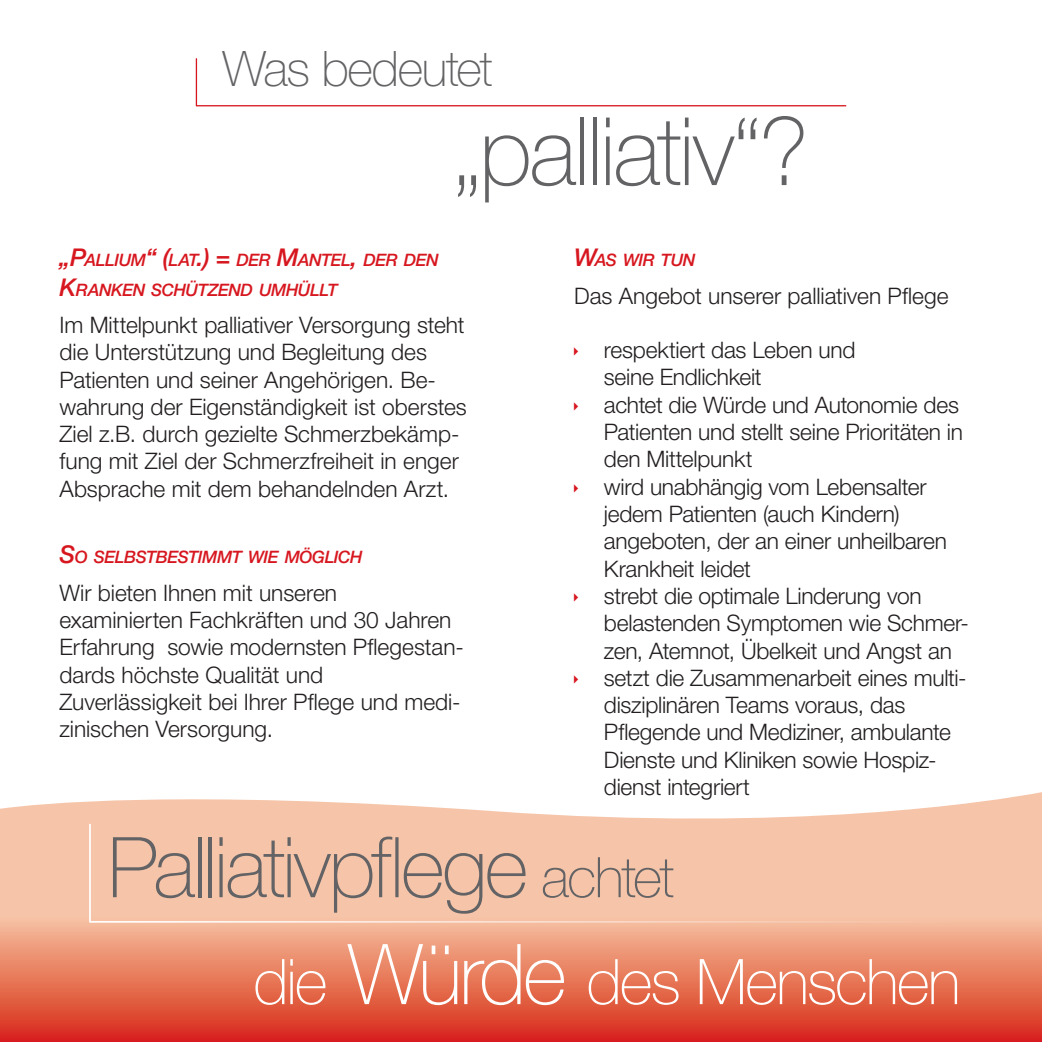
<style>
.page{position:relative;width:1042px;height:1042px;background:#fff}
.page>*{position:absolute;margin:0;border:0;box-sizing:border-box;transform-origin:0 0}
.t1{font:100 94.5px "Helvetica Neue LT Std";letter-spacing:-.03em;color:#636366}
.t2{font:100 84px "Helvetica Neue LT Std";letter-spacing:-.04em;color:#636366}
.t3{font:100 63px "Helvetica Neue LT Std";letter-spacing:-.03em;color:#fff}
.t4{font:100 49px "Helvetica Neue LT Std";letter-spacing:-.03em;color:#636366}
.t5{font:300 22.75px/27.3px "Helvetica Neue LT Std";letter-spacing:-.005em;color:#231f20}
.t6{font:italic 500 17.15px/29.4px "Helvetica Neue LT Std";letter-spacing:-.03em;color:#d7171f}
.s1{font-size:24.5px}
.s2{font-size:56px}
.s3{font-size:84px}
</style>
<div class="page">
<svg style="left:0;top:792px;width:1042px;height:250px;background:#eea087"></svg>
<hr style="left:196px;top:58px;width:1px;height:48px;background:#d7171f">
<hr style="left:196px;top:105px;width:650px;height:1px;background:#d7171f">
<hr style="left:89px;top:824px;width:2px;height:98px;background:#fff">
<hr style="left:89px;top:921px;width:876px;height:1px;background:#fff">
<h3 class="t4" style="left:223px;top:41px;width:271px">Was bedeutet</h3>
<h1 class="t1" style="left:452px;top:97px;width:358px">„palliativ“?</h1>
<p class="t6" style="left:60px;top:245px;width:380px"><span class="s1">„P</span>ALLIUM<span class="s1">“ (</span>LAT<span class="s1">.) =</span> DER <span class="s1">M</span>ANTEL<span class="s1">,</span> DER DEN<br><span class="s1">K</span>RANKEN SCHÜTZEND UMHÜLLT</p>
<p class="t5" style="left:60px;top:311px;width:409px">Im Mittelpunkt palliativer Versorgung steht die Unterstützung und Begleitung des Patienten und seiner Angehörigen. Be&shy;wahrung der Eigenständigkeit ist oberstes Ziel z.B. durch gezielte Schmerzbekämp&shy;fung mit Ziel der Schmerzfreiheit in enger Absprache mit dem behandelnden Arzt.</p>
<p class="t6" style="left:60px;top:542px;width:304px"><span class="s1">S</span>O SELBSTBESTIMMT WIE MÖGLICH</p>
<p class="t5" style="left:60px;top:578px;width:406px">Wir bieten Ihnen mit unseren examinierten Fachkräften und 30 Jahren Erfahrung sowie modernsten Pflegestan&shy;dards höchste Qualität und Zuverlässigkeit bei Ihrer Pflege und medi&shy;zinischen Versorgung.</p>
<p class="t6" style="left:574px;top:245px;width:123px"><span class="s1">W</span>AS WIR TUN</p>
<p class="t5" style="left:574px;top:281px;width:376px">Das Angebot unserer palliativen Pflege</p>
<p class="t5" style="left:604px;top:336px;width:366px">respektiert das Leben und<br>seine Endlichkeit<br>achtet die Würde und Autonomie des<br>Patienten und stellt seine Prioritäten in den Mittelpunkt<br>wird unabhängig vom Lebensalter jedem Patienten (auch Kindern) angeboten, der an einer unheilbaren<br>Krankheit leidet<br>strebt die optimale Linderung von belastenden Symptomen wie Schmer&shy;zen, Atemnot, Übelkeit und Angst an setzt die Zusammenarbeit eines multi&shy;disziplinären Teams voraus, das<br>Pflegende und Mediziner, ambulante<br>Dienste und Kliniken sowie Hospiz&shy;dienst integriert</p>
<h2 class="t2" style="left:108px;top:819px;width:568px">Palliativpflege <span class="s2">achtet</span></h2>
<h3 class="t3" style="left:253px;top:945px;width:708px">die <span class="s3">Würde</span> des Menschen</h3>
</div>
